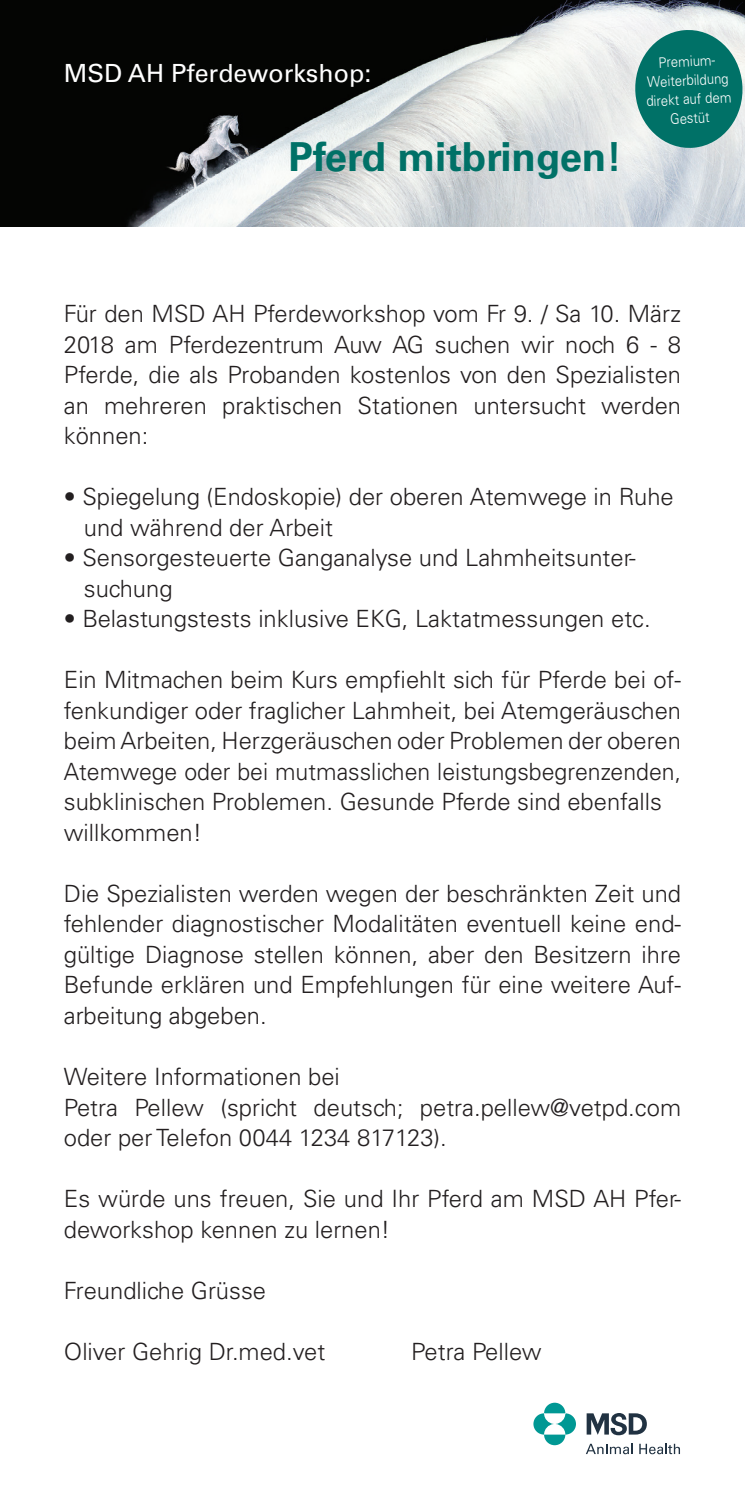
<style>
.page{position:relative;width:745px;height:1489px;background:#fff}
.page>*{position:absolute;margin:0;border:0;box-sizing:border-box;transform-origin:0 0}
.t1{font:700 40px "Univers LT";color:#007167}
.t2{font:25px "Univers LT";color:#fff}
.t3{font:300 23.75px/30.5px "Univers LT";color:#231f20;text-align:justify}
.t4{font:300 14.5px/19px "Univers LT";color:#fff;text-align:center;scale:.9 1}
</style>
<div class="page">
<img style="left:0;top:0;width:744px;height:227px">
<svg style="left:533px;top:1402px;width:42px;height:42px"></svg>
<svg style="left:586px;top:1413px;width:60px;height:22px"></svg>
<svg style="left:639px;top:1443px;width:40px;height:11px"></svg>
<svg style="left:586px;top:1443px;width:46px;height:11px"></svg>
<svg style="left:632px;top:28px;width:112px;height:122px;background:#40928b"></svg>
<p class="t2" style="left:64px;top:58px;width:309px">MSD AH Pferdeworkshop:</p>
<p class="t1" style="left:288px;top:133px;width:335px">Pferd mitbringen!</p>
<p class="t4" style="left:643px;top:54px;width:96px;rotate:-3deg">Premium-<br>Weiterbildung direkt auf dem<br>Gestüt</p>
<p class="t3" style="left:64px;top:298px;width:618px">Für den MSD AH Pferdeworkshop vom Fr 9. / Sa 10. März 2018 am Pferdezentrum Auw AG suchen wir noch 6 - 8<br>Pferde, die als Probanden kostenlos von den Spezialisten an mehreren praktischen Stationen untersucht werden können:</p>
<p class="t3" style="left:64px;top:481px;width:611px">• Spiegelung (Endoskopie) der oberen Atemwege in Ruhe</p>
<p class="t3" style="left:84px;top:512px;width:250px">und während der Arbeit</p>
<p class="t3" style="left:64px;top:542px;width:573px">• Sensorgesteuerte Ganganalyse und Lahmheitsunter-</p>
<p class="t3" style="left:84px;top:573px;width:90px">suchung</p>
<p class="t3" style="left:64px;top:603px;width:588px">• Belastungstests inklusive EKG, Laktatmessungen etc.</p>
<p class="t3" style="left:64px;top:664px;width:618px">Ein Mitmachen beim Kurs empfiehlt sich für Pferde bei of&shy;fenkundiger oder fraglicher Lahmheit, bei Atemgeräuschen beim Arbeiten, Herzgeräuschen oder Problemen der oberen Atemwege oder bei mutmasslichen leistungsbegrenzenden, subklinischen Problemen. Gesunde Pferde sind ebenfalls</p>
<p class="t3" style="left:64px;top:817px;width:140px">willkommen!</p>
<p class="t3" style="left:64px;top:878px;width:618px">Die Spezialisten werden wegen der beschränkten Zeit und fehlender diagnostischer Modalitäten eventuell keine end&shy;gültige Diagnose stellen können, aber den Besitzern ihre Befunde erklären und Empfehlungen für eine weitere Auf&shy;arbeitung abgeben.</p>
<p class="t3" style="left:64px;top:1061px;width:277px">Weitere Informationen bei</p>
<p class="t3" style="left:64px;top:1091px;width:618px">Petra Pellew (spricht deutsch; petra.pellew@vetpd.com oder per Telefon 0044 1234 817123).</p>
<p class="t3" style="left:64px;top:1183px;width:618px">Es würde uns freuen, Sie und Ihr Pferd am MSD AH Pfer&shy;deworkshop kennen zu lernen!</p>
<p class="t3" style="left:64px;top:1274px;width:204px">Freundliche Grüsse</p>
<p class="t3" style="left:64px;top:1335px;width:263px">Oliver Gehrig Dr.med.vet</p>
<p class="t3" style="left:411px;top:1335px;width:132px">Petra Pellew</p>
</div>
